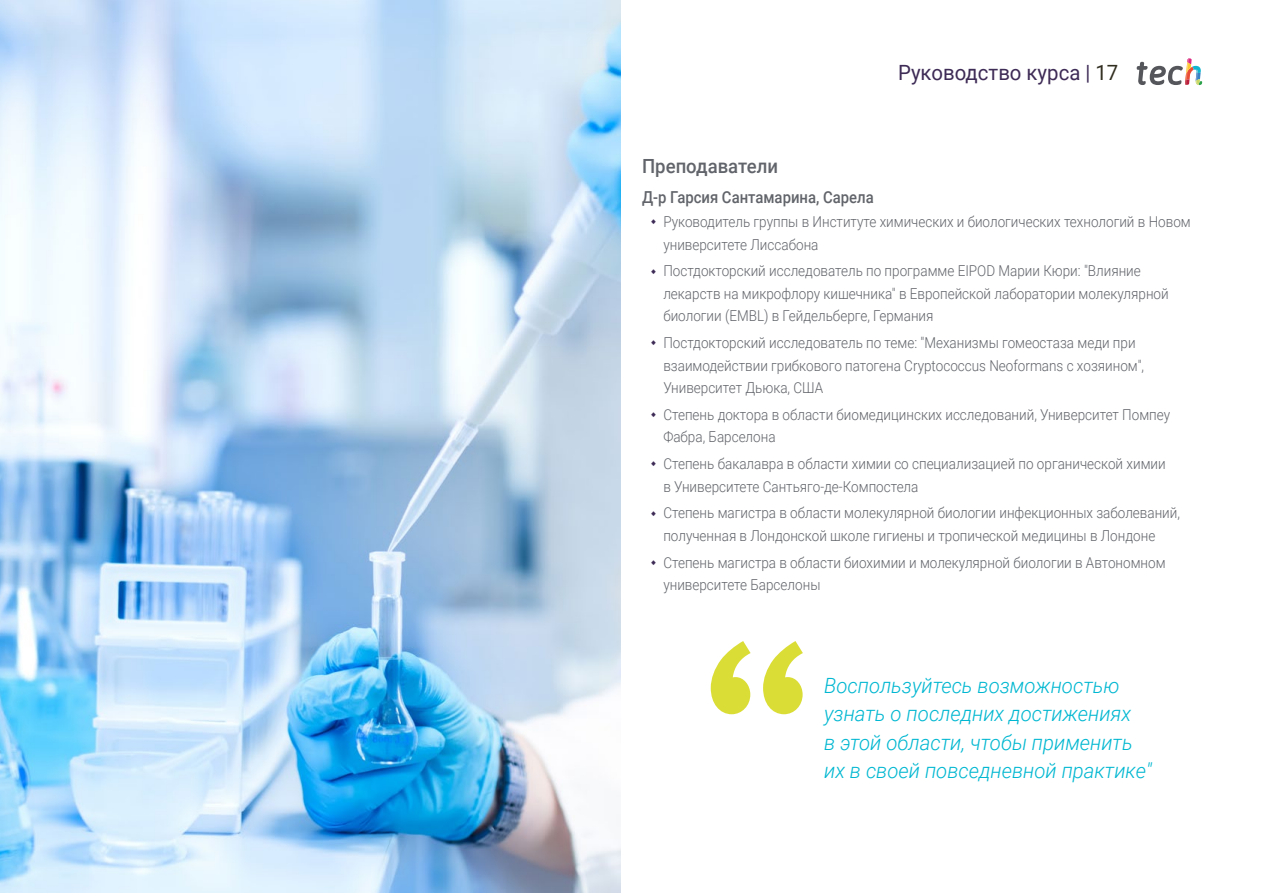
<style>
.page{position:relative;width:1263px;height:893px;background:#fff}
.page>*{position:absolute;margin:0;border:0;box-sizing:border-box;transform-origin:0 0}
.t1{font:italic 300 21px/28.5px "Roboto";color:#00b7d1}
.t2{font:21px "Roboto";color:#3e2b56}
.t3{font:500 19.5px "Roboto";color:#61646a;scale:.95 1}
.t4{font:500 16.5px "Roboto";color:#61646a;scale:.9 1}
.t5{font:300 15px/22.5px "Roboto";color:#61646a;scale:.9 1}
.s1{color:#312e20}
</style>
<div class="page">
<img style="left:0;top:0;width:621px;height:893px">
<svg style="left:1137px;top:58px;width:65px;height:27px"></svg>
<svg style="left:711px;top:641px;width:92px;height:73px"></svg>
<h2 class="t3" style="left:642px;top:152px;width:144px">Преподаватели</h2>
<h1 class="t2" style="left:898px;top:57px;width:222px">Руководство курса | <span class="s1">17</span></h1>
<p class="t4" style="left:642px;top:185px;width:259px">Д-р Гарсия Сантамарина, Сарела</p>
<p class="t5" style="left:663px;top:210px;width:587px">Руководитель группы в Институте химических и биологических технологий в Новом университете Лиссабона</p>
<p class="t5" style="left:663px;top:259px;width:563px">Постдокторский исследователь по программе EIPOD Марии Кюри: "Влияние лекарств на микрофлору кишечника" в Европейской лаборатории молекулярной биологии (EMBL) в Гейдельберге, Германия</p>
<p class="t5" style="left:663px;top:331px;width:536px">Постдокторский исследователь по теме: "Механизмы гомеостаза меди при взаимодействии грибкового патогена Cryptococcus Neoformans с хозяином",<br>Университет Дьюка, США</p>
<p class="t5" style="left:663px;top:403px;width:564px">Степень доктора в области биомедицинских исследований, Университет Помпеу<br>Фабра, Барселона</p>
<p class="t5" style="left:663px;top:452px;width:560px">Степень бакалавра в области химии со специализацией по органической химии в Университете Сантьяго-де-Компостела</p>
<p class="t5" style="left:663px;top:501px;width:576px">Степень магистра в области молекулярной биологии инфекционных заболеваний, полученная в Лондонской школе гигиены и тропической медицины в Лондоне</p>
<p class="t5" style="left:663px;top:551px;width:559px">Степень магистра в области биохимии и молекулярной биологии в Автономном университете Барселоны</p>
<h1 class="t1" style="left:824px;top:670px;width:329px">Воспользуйтесь возможностью узнать о последних достижениях<br>в этой области, чтобы применить их в своей повседневной практике"</h1>
</div>
